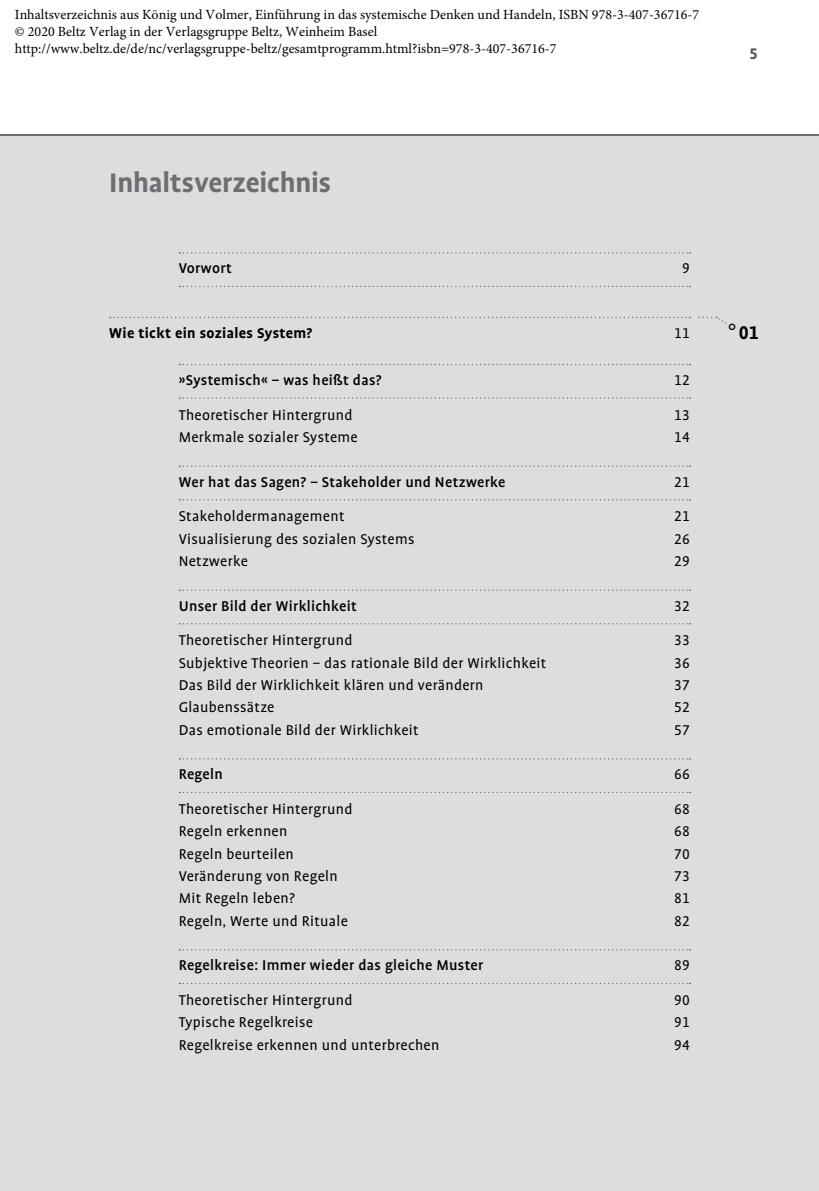
<style>
.page{position:relative;width:819px;height:1191px;background:#fff}
.page>*{position:absolute;margin:0;border:0;box-sizing:border-box;transform-origin:0 0}
.t1{font:700 30.62px "Profile OT";letter-spacing:-.01em;color:#6d6e71}
.t2{font:700 21px "Profile OT";color:#000}
.t3{font:700 17.5px "Profile OT";color:#58585b}
.t4{font:16.1px "Profile OT";letter-spacing:.02em;color:#000}
.t5{font:500 16.1px "Profile OT";letter-spacing:.02em;color:#000}
.t6{font:700 16.1px "Profile OT";letter-spacing:.02em;color:#000}
.t7{font:14px/16.8px "Minion Pro";color:#000}
</style>
<div class="page">
<div style="left:0;top:135px;width:819px;height:1056px;background:#dcddde"></div>
<hr style="left:0;top:134px;width:819px;height:2px;background:#6d6e71">
<svg style="left:179px;top:252px;width:511px;height:1px"></svg>
<svg style="left:179px;top:286px;width:511px;height:1px"></svg>
<svg style="left:179px;top:364px;width:511px;height:1px"></svg>
<svg style="left:179px;top:397px;width:511px;height:2px"></svg>
<svg style="left:179px;top:465px;width:511px;height:2px"></svg>
<svg style="left:179px;top:499px;width:511px;height:1px"></svg>
<svg style="left:179px;top:589px;width:511px;height:2px"></svg>
<svg style="left:179px;top:623px;width:511px;height:1px"></svg>
<svg style="left:179px;top:758px;width:511px;height:1px"></svg>
<svg style="left:179px;top:792px;width:511px;height:1px"></svg>
<svg style="left:179px;top:949px;width:511px;height:1px"></svg>
<svg style="left:179px;top:982px;width:511px;height:2px"></svg>
<svg style="left:110px;top:317px;width:617px;height:7px"></svg>
<p class="t7" style="left:15px;top:6px;width:686px">Inhaltsverzeichnis aus König und Volmer, Einführung in das systemische Denken und Handeln, ISBN 978-3-407-36716-7 © 2020 Beltz Verlag in der Verlagsgruppe Beltz, Weinheim Basel http://www.beltz.de/de/nc/verlagsgruppe-beltz/gesamtprogramm.html?isbn=978-3-407-36716-7</p>
<p class="t3" style="left:749px;top:44px;width:10px">5</p>
<h1 class="t1" style="left:109px;top:166px;width:223px">Inhaltsverzeichnis</h1>
<p class="t5" style="left:179px;top:260px;width:55px">Vorwort</p>
<p class="t4" style="left:682px;top:260px;width:9px">9</p>
<p class="t6" style="left:109px;top:324px;width:204px">Wie tickt ein soziales System?</p>
<p class="t4" style="left:674px;top:324px;width:17px">11</p>
<p class="t5" style="left:179px;top:372px;width:204px">»Systemisch« – was heißt das?</p>
<p class="t4" style="left:674px;top:372px;width:17px">12</p>
<p class="t4" style="left:179px;top:406px;width:175px">Theoretischer Hintergrund</p>
<p class="t4" style="left:674px;top:406px;width:17px">13</p>
<p class="t4" style="left:179px;top:429px;width:181px">Merkmale sozialer Systeme</p>
<p class="t4" style="left:674px;top:429px;width:17px">14</p>
<p class="t5" style="left:179px;top:473px;width:328px">Wer hat das Sagen? – Stakeholder und Netzwerke</p>
<p class="t4" style="left:674px;top:473px;width:17px">21</p>
<p class="t4" style="left:179px;top:508px;width:167px">Stakeholdermanagement</p>
<p class="t4" style="left:674px;top:508px;width:17px">21</p>
<p class="t4" style="left:179px;top:530px;width:237px">Visualisierung des sozialen Systems</p>
<p class="t4" style="left:674px;top:530px;width:17px">26</p>
<p class="t4" style="left:179px;top:553px;width:71px">Netzwerke</p>
<p class="t4" style="left:674px;top:553px;width:17px">29</p>
<p class="t5" style="left:179px;top:597px;width:180px">Unser Bild der Wirklichkeit</p>
<p class="t4" style="left:674px;top:597px;width:17px">32</p>
<p class="t4" style="left:179px;top:632px;width:175px">Theoretischer Hintergrund</p>
<p class="t4" style="left:674px;top:632px;width:17px">33</p>
<p class="t4" style="left:179px;top:654px;width:369px">Subjektive Theorien – das rationale Bild der Wirklichkeit</p>
<p class="t4" style="left:674px;top:654px;width:17px">36</p>
<p class="t4" style="left:179px;top:677px;width:306px">Das Bild der Wirklichkeit klären und verändern</p>
<p class="t4" style="left:674px;top:677px;width:17px">37</p>
<p class="t4" style="left:179px;top:699px;width:97px">Glaubenssätze</p>
<p class="t4" style="left:674px;top:699px;width:17px">52</p>
<p class="t4" style="left:179px;top:721px;width:241px">Das emotionale Bild der Wirklichkeit</p>
<p class="t4" style="left:674px;top:721px;width:17px">57</p>
<p class="t5" style="left:179px;top:766px;width:46px">Regeln</p>
<p class="t4" style="left:674px;top:766px;width:17px">66</p>
<p class="t4" style="left:179px;top:800px;width:175px">Theoretischer Hintergrund</p>
<p class="t4" style="left:674px;top:800px;width:17px">68</p>
<p class="t4" style="left:179px;top:823px;width:110px">Regeln erkennen</p>
<p class="t4" style="left:674px;top:823px;width:17px">68</p>
<p class="t4" style="left:179px;top:845px;width:117px">Regeln beurteilen</p>
<p class="t4" style="left:674px;top:845px;width:17px">70</p>
<p class="t4" style="left:179px;top:867px;width:160px">Veränderung von Regeln</p>
<p class="t4" style="left:674px;top:867px;width:17px">73</p>
<p class="t4" style="left:179px;top:890px;width:118px">Mit Regeln leben?</p>
<p class="t4" style="left:674px;top:890px;width:17px">81</p>
<p class="t4" style="left:179px;top:912px;width:171px">Regeln, Werte und Rituale</p>
<p class="t4" style="left:674px;top:912px;width:17px">82</p>
<p class="t5" style="left:179px;top:957px;width:306px">Regelkreise: Immer wieder das gleiche Muster</p>
<p class="t4" style="left:674px;top:957px;width:17px">89</p>
<p class="t4" style="left:179px;top:991px;width:175px">Theoretischer Hintergrund</p>
<p class="t4" style="left:674px;top:991px;width:17px">90</p>
<p class="t4" style="left:179px;top:1014px;width:136px">Typische Regelkreise</p>
<p class="t4" style="left:674px;top:1014px;width:17px">91</p>
<p class="t4" style="left:179px;top:1036px;width:262px">Regelkreise erkennen und unterbrechen</p>
<p class="t4" style="left:674px;top:1036px;width:17px">94</p>
<h2 class="t2" style="left:738px;top:321px;width:22px">01</h2>
</div>
